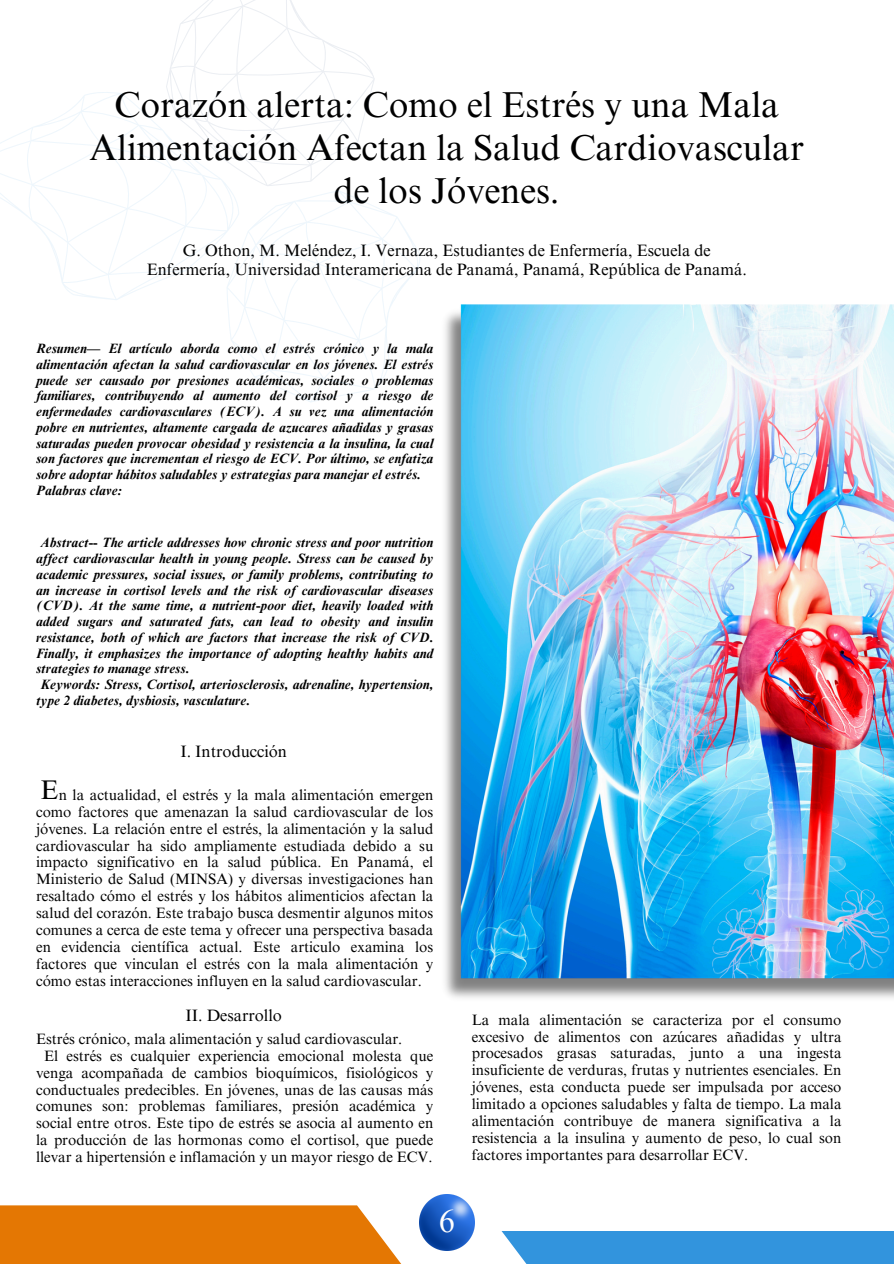
<style>
.page{position:relative;width:894px;height:1264px;background:#fff}
.page>*{position:absolute;margin:0;border:0;box-sizing:border-box;transform-origin:0 0}
.t1{font:36px/42.8px "Times NRMT Pro";color:#000;text-align:center}
.t2{font:31.95px "Times NRMT Pro";color:#fff}
.t3{font:27px "Times NRMT Pro";color:#000}
.t4{font:16.5px/19.2px "Times NRMT Pro";color:#000;text-align:center}
.t5{font:15px/16.8px "Times NRMT Pro";color:#000;text-align:justify}
.t6{font:italic 700 13.5px/15.8px "Times NRMT Pro";color:#000;text-align:justify}
</style>
<div class="page">
<div style="left:0;top:1230px;width:893px;height:33px;background:#3294dd"></div>
<img style="left:425px;top:1194px;width:44px;height:11px">
<svg style="left:0;top:1205px;width:607px;height:58px"></svg>
<svg style="left:172px;top:0;width:203px;height:167px"></svg>
<svg style="left:0;top:59px;width:256px;height:241px"></svg>
<svg style="left:195px;top:167px;width:225px;height:235px"></svg>
<img style="left:445px;top:304px;width:448px;height:694px">
<h1 class="t1" style="left:89px;top:88px;width:716px">Corazón alerta: Como el Estrés y una Mala<br>Alimentación Afectan la Salud Cardiovascular de los Jóvenes.</h1>
<h2 class="t4" style="left:147px;top:243px;width:601px">G. Othon, M. Meléndez, I. Vernaza, Estudiantes de Enfermería, Escuela de<br>Enfermería, Universidad Interamericana de Panamá, Panamá, República de Panamá.</h2>
<p class="t6" style="left:36px;top:342px;width:398px">Resumen— El artículo aborda como el estrés crónico y la mala alimentación afectan la salud cardiovascular en los jóvenes. El estrés puede ser causado por presiones académicas, sociales o problemas familiares, contribuyendo al aumento del cortisol y a riesgo de enfermedades cardiovasculares (ECV). A su vez una alimentación pobre en nutrientes, altamente cargada de azucares añadidas y grasas saturadas pueden provocar obesidad y resistencia a la insulina, la cual son factores que incrementan el riesgo de ECV. Por último, se enfatiza sobre adoptar hábitos saludables y estrategias para manejar el estrés.</p>
<p class="t6" style="left:36px;top:484px;width:88px">Palabras clave:</p>
<p class="t6" style="left:36px;top:536px;width:398px;text-indent:4px">Abstract-- The article addresses how chronic stress and poor nutrition af ect cardiovascular health in young people. Stress can be caused by academic pressures, social issues, or family problems, contributing to an increase in cortisol levels and the risk of cardiovascular diseases (CVD). At the same time, a nutrient-poor diet, heavily loaded with added sugars and saturated fats, can lead to obesity and insulin resistance, both of which are factors that increase the risk of CVD.<br>Finally, it emphasizes the importance of adopting healthy habits and strategies to manage stress.</p>
<p class="t6" style="left:36px;top:678px;width:398px;text-indent:4px">Keywords: Stress, Cortisol, arteriosclerosis, adrenaline, hypertension, type 2 diabetes, dysbiosis, vasculature.</p>
<h2 class="t4" style="left:180px;top:743px;width:108px">I. Introducción</h2>
<h2 class="t3" style="left:41px;top:779px;width:20px">E</h2>
<p class="t5" style="left:36px;top:788px;width:398px;text-indent:23px">n la actualidad, el estrés y la mala alimentación emergen como factores que amenazan la salud cardiovascular de los jóvenes. La relación entre el estrés, la alimentación y la salud cardiovascular ha sido ampliamente estudiada debido a su impacto significativo en la salud pública. En Panamá, el Ministerio de Salud (MINSA) y diversas investigaciones han resaltado cómo el estrés y los hábitos alimenticios afectan la salud del corazón. Este trabajo busca desmentir algunos mitos comunes a cerca de este tema y ofrecer una perspectiva basada en evidencia científica actual. Este articulo examina los factores que vinculan el estrés con la mala alimentación y cómo estas interacciones influyen en la salud cardiovascular.</p>
<p class="t4" style="left:185px;top:1007px;width:98px">II. Desarrollo</p>
<h2 class="t5" style="left:36px;top:1032px;width:367px">Estrés crónico, mala alimentación y salud cardiovascular.</h2>
<h2 class="t5" style="left:44px;top:1049px;width:390px">El estrés es cualquier experiencia emocional molesta que</h2>
<h2 class="t5" style="left:36px;top:1066px;width:398px">venga acompañada de cambios bioquímicos, fisiológicos y</h2>
<h2 class="t5" style="left:36px;top:1082px;width:398px">conductuales predecibles. En jóvenes, unas de las causas más</h2>
<h2 class="t5" style="left:36px;top:1099px;width:398px">comunes son: problemas familiares, presión académica y</h2>
<h2 class="t5" style="left:36px;top:1116px;width:398px">social entre otros. Este tipo de estrés se asocia al aumento en</h2>
<h2 class="t5" style="left:36px;top:1133px;width:398px">la producción de las hormonas como el cortisol, que puede</h2>
<h2 class="t5" style="left:36px;top:1150px;width:397px">llevar a hipertensión e inflamación y un mayor riesgo de ECV.</h2>
<p class="t5" style="left:471px;top:1013px;width:371px">La mala alimentación se caracteriza por el consumo excesivo de alimentos con azúcares añadidas y ultra procesados grasas saturadas, junto a una ingesta insuficiente de verduras, frutas y nutrientes esenciales. En jóvenes, esta conducta puede ser impulsada por acceso limitado a opciones saludables y falta de tiempo. La mala alimentación contribuye de manera significativa a la resistencia a la insulina y aumento de peso, lo cual son factores importantes para desarrollar ECV.</p>
<h2 class="t2" style="left:438px;top:1209px;width:17px">6</h2>
</div>
